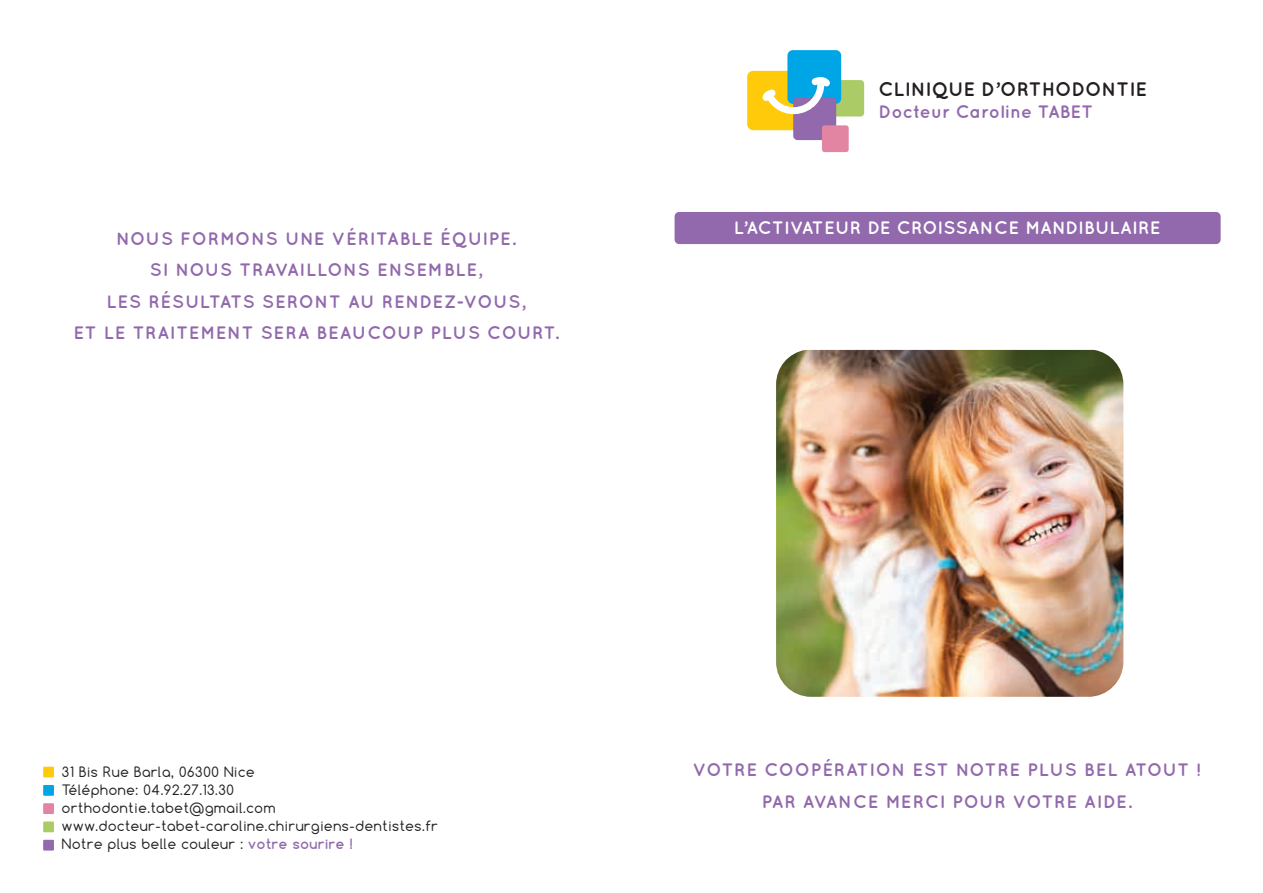
<style>
.page{position:relative;width:1263px;height:893px;background:#fff}
.page>*{position:absolute;margin:0;border:0;box-sizing:border-box;transform-origin:0 0}
.t1{font:700 19.5px "Quicksand";letter-spacing:.01em;color:#231f20}
.t2{font:700 18px/31.5px "Quicksand";letter-spacing:.05em;color:#9169ac;text-align:center}
.t3{font:700 18px "Quicksand";letter-spacing:.025em;color:#fff}
.t4{font:700 18px "Quicksand";letter-spacing:.01em;color:#9169ac}
.t5{font:13.5px/18px "Comfortaa";letter-spacing:.05em;color:#231f20}
.s1{font-weight:700;color:#9169ac}
</style>
<div class="page">
<div style="left:43px;top:767px;width:11px;height:10px;background:#feca0a"></div>
<div style="left:43px;top:785px;width:11px;height:11px;background:#00a5e6"></div>
<div style="left:43px;top:803px;width:11px;height:11px;background:#e185a2"></div>
<div style="left:43px;top:821px;width:11px;height:11px;background:#abcb67"></div>
<div style="left:43px;top:840px;width:11px;height:10px;background:#9169ac"></div>
<div style="left:828px;top:80px;width:36px;height:37px;background:#abcb67;border-radius:4px"></div>
<div style="left:747px;top:71px;width:59px;height:59px;background:#feca0a;border-radius:6px"></div>
<div style="left:787px;top:50px;width:54px;height:54px;background:#00a5e6;border-radius:5px"></div>
<div style="left:793px;top:97px;width:43px;height:43px;background:#9169ac;border-radius:4px"></div>
<div style="left:822px;top:125px;width:27px;height:27px;background:#e185a2;border-radius:3px"></div>
<svg style="left:762px;top:77px;width:68px;height:37px"></svg>
<img style="left:776px;top:350px;width:347px;height:347px">
<div style="left:674px;top:212px;width:547px;height:32px;background:#9169ac;border-radius:5px"></div>
<p class="t2" style="left:73px;top:222px;width:487px">NOUS FORMONS UNE VÉRITABLE ÉQUIPE.<br>SI NOUS TRAVAILLONS ENSEMBLE,<br>LES RÉSULTATS SERONT AU RENDEZ-VOUS,<br>ET LE TRAITEMENT SERA BEAUCOUP PLUS COURT.</p>
<p class="t1" style="left:878px;top:78px;width:270px">CLINIQUE D’ORTHODONTIE</p>
<p class="t4" style="left:878px;top:100px;width:216px">Docteur Caroline TABET</p>
<p class="t3" style="left:734px;top:217px;width:428px">L’ACTIVATEUR DE CROISSANCE MANDIBULAIRE</p>
<p class="t5" style="left:62px;top:763px;width:377px">31 Bis Rue Barla, 06300 Nice<br>Téléphone: 04.92.27.13.30 orthodontie.tabet@gmail.com www.docteur-tabet-caroline.chirurgiens-dentistes.fr Notre plus belle couleur : <span class="s1">votre sourire !</span></p>
<p class="t2" style="left:693px;top:753px;width:509px">VOTRE COOPÉRATION EST NOTRE PLUS BEL ATOUT !<br>PAR AVANCE MERCI POUR VOTRE AIDE.</p>
</div>
